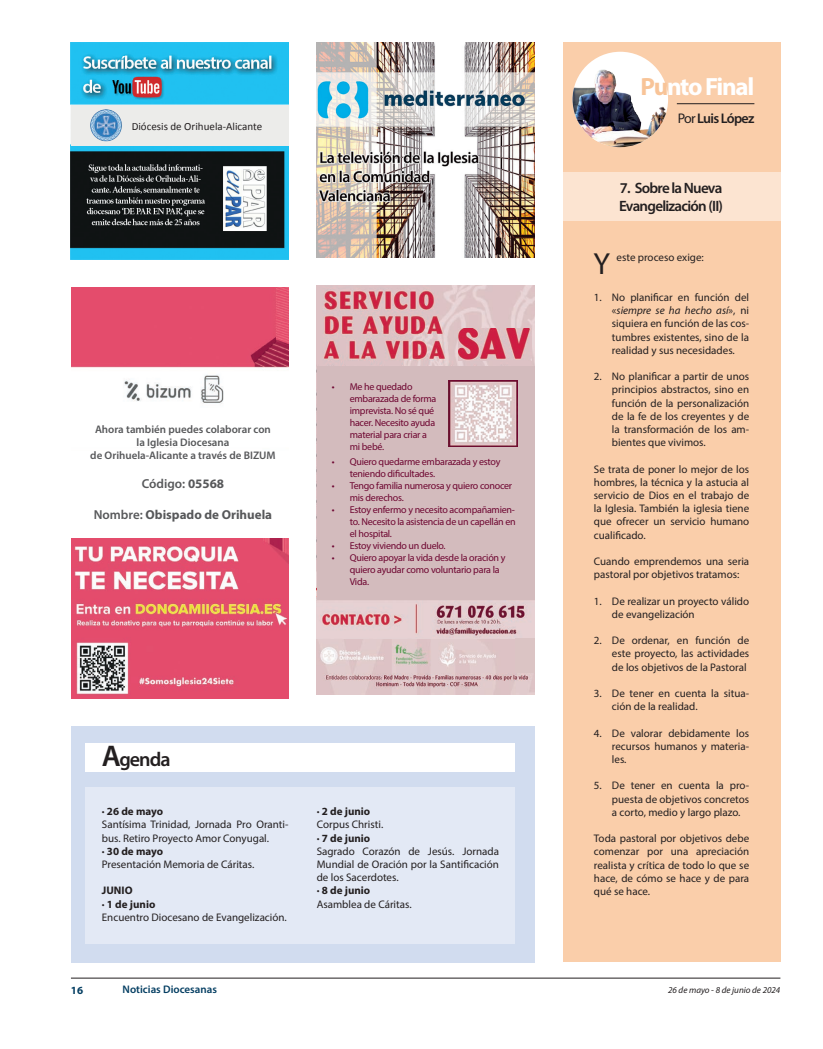
<style>
.page{position:relative;width:823px;height:1049px;background:#fff}
.page>*{position:absolute;margin:0;border:0;box-sizing:border-box;transform-origin:0 0}
.t1{font:30.6px "Myriad Pro";color:#231f20}
.t2{font:700 25px "Myriad Pro";letter-spacing:-.055em;color:#fff}
.t3{font:600 20px "Myriad Pro";letter-spacing:-.05em;color:#231f20}
.t4{font:600 15px "Myriad Pro";letter-spacing:-.05em;color:#231f20}
.t5{font:600 14px "Myriad Pro";letter-spacing:-.05em;color:#231f20}
.t6{font:700 13px "Myriad Pro";color:#57585a}
.t7{font:600 13px "Myriad Pro";color:#57585a}
.t8{font:11px/13.2px "Myriad Pro";color:#231f20;text-align:justify}
.t9{font:600 11px "Myriad Pro";color:#57585a}
.t10{font:700 11px "Myriad Pro";color:#231f20}
.t11{font:11px "Calibri";color:#231f20}
.t12{font:600 11px "Myriad Pro";color:#043e62}
.t13{font:700 11px "Myriad Pro";color:#043e62}
.t14{font:10px/12px "Myriad Pro";letter-spacing:-.025em;color:#6e0631}
.t15{font:italic 9px "Myriad Pro";color:#231f20}
.s1{font-weight:700}
.s2{font-weight:600}
.s3{font-size:30px}
.s4{color:#f8c498}
.s5{font-weight:400}
.s6{font-style:italic}
</style>
<div class="page">
<hr style="left:71px;top:978px;width:709px;height:1px;background:#231f20">
<div style="left:71px;top:726px;width:463px;height:236px;background:#d1dcef"></div>
<div style="left:86px;top:743px;width:428px;height:28px;background:#fff"></div>
<div style="left:86px;top:787px;width:428px;height:156px;background:#e3e9f5"></div>
<div style="left:562px;top:43px;width:218px;height:919px;background:#faceaa"></div>
<div style="left:572px;top:52px;width:95px;height:95px;background:#fff;border-radius:50%"></div>
<img style="left:572px;top:69px;width:94px;height:78px">
<hr style="left:676px;top:103px;width:78px;height:1px;background:#231f20">
<div style="left:562px;top:172px;width:218px;height:48px;background:#fce4d1"></div>
<img style="left:71px;top:287px;width:217px;height:161px">
<img style="left:71px;top:43px;width:217px;height:216px">
<img style="left:317px;top:43px;width:217px;height:215px">
<div style="left:71px;top:105px;width:217px;height:40px;background:#ececea"></div>
<img style="left:90px;top:109px;width:32px;height:33px">
<div style="left:71px;top:408px;width:217px;height:38px;background:#fff"></div>
<img style="left:71px;top:538px;width:217px;height:160px">
<img style="left:317px;top:285px;width:217px;height:81px">
<img style="left:317px;top:599px;width:217px;height:95px">
<div style="left:317px;top:366px;width:217px;height:233px;background:#d3bbbd"></div>
<img style="left:448px;top:381px;width:68px;height:65px">
<img style="left:458px;top:329px;width:73px;height:31px">
<img style="left:317px;top:600px;width:217px;height:38px">
<div style="left:514px;top:638px;width:20px;height:35px;background:#dbc4c4"></div>
<p class="t11" style="left:132px;top:119px;width:132px">Diócesis de Orihuela-Alicante</p>
<p class="t9" style="left:95px;top:422px;width:177px">Ahora también puedes colaborar con</p>
<p class="t9" style="left:136px;top:435px;width:94px">la Iglesia Diocesana</p>
<p class="t9" style="left:90px;top:449px;width:187px">de Orihuela-Alicante a través de BIZUM</p>
<p class="t7" style="left:142px;top:476px;width:84px">Código: <span class="s1">05568</span></p>
<p class="t6" style="left:94px;top:507px;width:180px"><span class="s2">Nombre:</span> Obispado de Orihuela</p>
<p class="t14" style="left:349px;top:380px;width:88px;text-indent:-18px">• Me he quedado embarazada de forma imprevista. No sé qué hacer. Necesito ayuda material para criar a mi bebé.</p>
<p class="t14" style="left:349px;top:455px;width:152px;text-indent:-18px">• Quiero quedarme embarazada y estoy teniendo dificultades.</p>
<p class="t14" style="left:349px;top:479px;width:164px;text-indent:-18px">• Tengo familia numerosa y quiero conocer mis derechos.</p>
<p class="t14" style="left:349px;top:503px;width:167px;text-align:justify;text-indent:-18px">• Estoy enfermo y necesito acompañamien&shy;to. Necesito la asistencia de un capellán en el hospital.</p>
<p class="t14" style="left:331px;top:539px;width:115px">• Estoy viviendo un duelo.</p>
<p class="t14" style="left:349px;top:551px;width:157px;text-indent:-18px">• Quiero apoyar la vida desde la oración y quiero ayudar como voluntario para la<br>Vida.</p>
<p class="t3" style="left:102px;top:747px;width:70px"><span class="s3">A</span>genda</p>
<p class="t10" style="left:102px;top:804px;width:63px">· 26 de mayo</p>
<p class="t8" style="left:102px;top:818px;width:188px">Santísima Trinidad, Jornada Pro Oranti&shy;bus. Retiro Proyecto Amor Conyugal.</p>
<p class="t10" style="left:102px;top:844px;width:63px">· 30 de mayo</p>
<p class="t8" style="left:102px;top:857px;width:154px">Presentación Memoria de Cáritas.</p>
<p class="t10" style="left:102px;top:883px;width:32px">JUNIO</p>
<p class="t10" style="left:102px;top:897px;width:55px">· 1 de junio</p>
<p class="t8" style="left:102px;top:910px;width:186px">Encuentro Diocesano de Evangelización.</p>
<p class="t10" style="left:316px;top:804px;width:55px">· 2 de junio</p>
<p class="t8" style="left:316px;top:818px;width:68px">Corpus Christi.</p>
<p class="t10" style="left:316px;top:831px;width:55px">· 7 de junio</p>
<p class="t8" style="left:316px;top:844px;width:184px">Sagrado Corazón de Jesús. Jornada Mundial de Oración por la Santificación de los Sacerdotes.</p>
<p class="t10" style="left:316px;top:883px;width:55px">· 8 de junio</p>
<p class="t8" style="left:316px;top:897px;width:96px">Asamblea de Cáritas.</p>
<p class="t2" style="left:640px;top:71px;width:115px"><span class="s4">Pu</span>nto Final</p>
<p class="t5" style="left:677px;top:110px;width:78px"><span class="s5">Por</span> Luis López</p>
<p class="t4" style="left:619px;top:178px;width:104px">7. Sobre la Nueva</p>
<p class="t4" style="left:618px;top:196px;width:105px">Evangelización (II)</p>
<p class="t1" style="left:593px;top:245px;width:18px">Y</p>
<p class="t8" style="left:616px;top:251px;width:89px">este proceso exige:</p>
<p class="t8" style="left:611px;top:290px;width:139px;text-indent:-18px">1. No planificar en función del «<span class="s6">siempre se ha hecho así</span>», ni siquiera en función de las cos&shy;tumbres existentes, sino de la realidad y sus necesidades.</p>
<p class="t8" style="left:611px;top:370px;width:139px;text-indent:-18px">2. No planificar a partir de unos principios abstractos, sino en función de la personalización de la fe de los creyentes y de la transformación de los am&shy;bientes que vivimos.</p>
<p class="t8" style="left:593px;top:462px;width:157px">Se trata de poner lo mejor de los hombres, la técnica y la astucia al servicio de Dios en el trabajo de la Iglesia. También la iglesia tiene que ofrecer un servicio humano cualificado.</p>
<p class="t8" style="left:593px;top:554px;width:157px">Cuando emprendemos una seria pastoral por objetivos tratamos:</p>
<p class="t8" style="left:611px;top:594px;width:139px;text-indent:-18px">1. De realizar un proyecto válido de evangelización</p>
<p class="t8" style="left:611px;top:634px;width:139px;text-indent:-18px">2. De ordenar, en función de este proyecto, las actividades de los objetivos de la Pastoral</p>
<p class="t8" style="left:611px;top:686px;width:139px;text-indent:-18px">3. De tener en cuenta la situa&shy;ción de la realidad.</p>
<p class="t8" style="left:611px;top:726px;width:139px;text-indent:-18px">4. De valorar debidamente los recursos humanos y materia&shy;les.</p>
<p class="t8" style="left:611px;top:779px;width:139px;text-indent:-18px">5. De tener en cuenta la pro&shy;puesta de objetivos concretos a corto, medio y largo plazo.</p>
<p class="t8" style="left:593px;top:832px;width:157px">Toda pastoral por objetivos debe comenzar por una apreciación realista y crítica de todo lo que se hace, de cómo se hace y de para qué se hace.</p>
<p class="t13" style="left:71px;top:982px;width:14px">16</p>
<p class="t12" style="left:122px;top:982px;width:96px">Noticias Diocesanas</p>
<p class="t15" style="left:667px;top:984px;width:114px">26 de mayo - 8 de junio de 2024</p>
</div>
